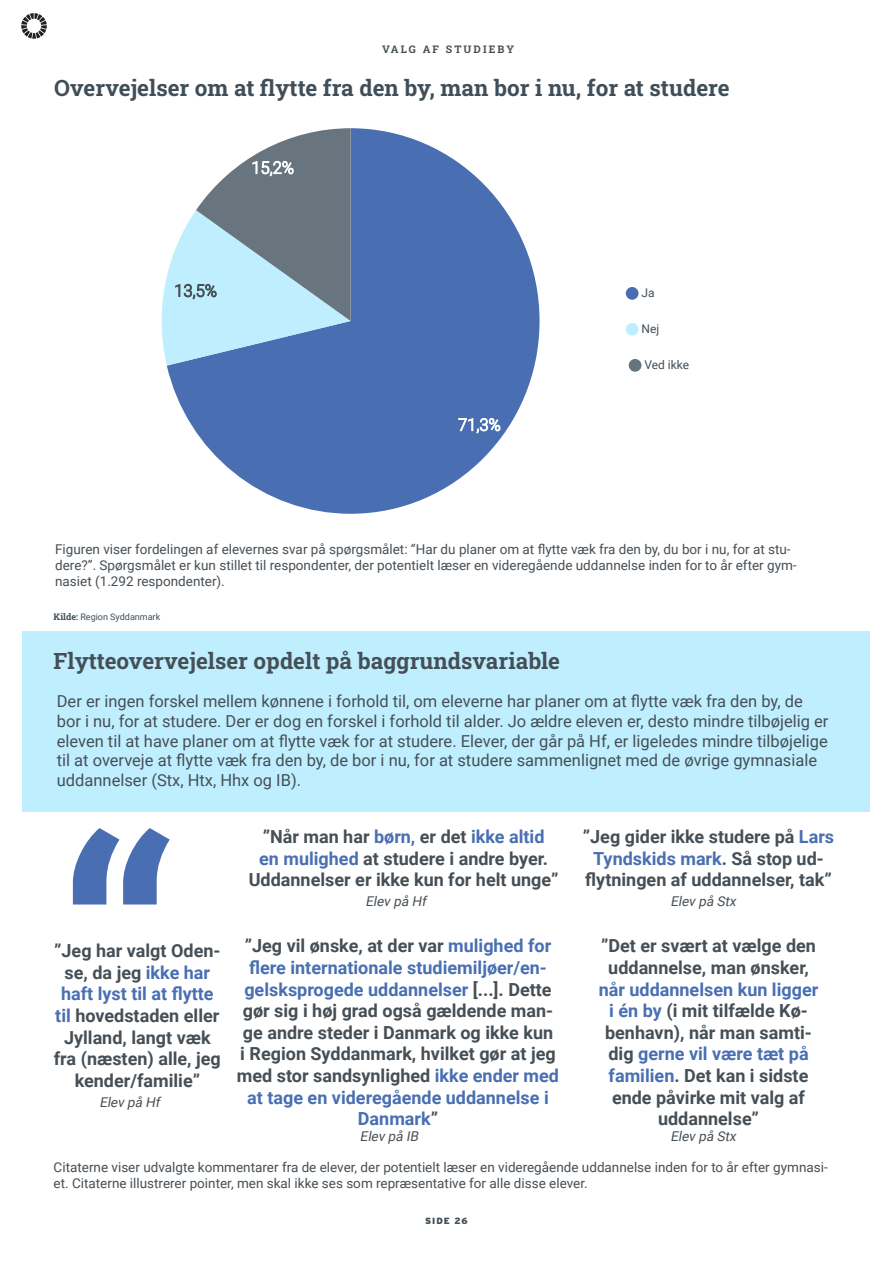
<style>
.page{position:relative;width:893px;height:1263px;background:#fff}
.page>*{position:absolute;margin:0;border:0;box-sizing:border-box;transform-origin:0 0}
.Overskrift{font:700 300px "Roboto";color:#496fb2}
.Overskrift-2{font:22.5px "Roboto Slab";color:#3f4e58}
.Overskrift-3{font:22.5px "Roboto Slab";color:#464f55}
.t1{font:700 18px/21.6px "Roboto";color:#464f55;text-align:center}
.t2{font:300 16.95px "Roboto";color:#fff}
.t3{font:300 16.95px "Roboto";color:#464f55}
.t4{font:16.5px/19.8px "Roboto";color:#464f55}
.Brødtekst{font:13.5px/16.2px "Roboto";color:#464f55}
.Brødtekst-2{font:italic 13.5px "Roboto";color:#464f55}
.billedtekst{font:12px "Roboto";color:#3f4e58}
.Vignet_top_forside{font:10.5px "Roboto Slab";letter-spacing:.2em;color:#464f55}
.Kildetekst{font:9px "Roboto";color:#3f4e58}
.t5{font:900 9px "Interstate";letter-spacing:.1em;color:#3f4e58}
.s1{font-family:"Roboto Slab"}
.s2{color:#496fb2}
</style>
<div class="page">
<svg style="left:21px;top:13px;width:26px;height:26px"></svg>
<svg style="left:167px;top:128px;width:373px;height:386px;fill:#496fb2"></svg>
<svg style="left:161px;top:128px;width:190px;height:238px"></svg>
<div style="left:626px;top:287px;width:12px;height:13px;background:#496fb2;border-radius:50%"></div>
<div style="left:626px;top:323px;width:12px;height:13px;background:#bfefff;border-radius:50%"></div>
<div style="left:629px;top:359px;width:12px;height:13px;background:#66757d;border-radius:50%"></div>
<div style="left:23px;top:631px;width:847px;height:181px;background:#bfefff"></div>
<p class="Vignet_top_forside" style="left:382px;top:42px;width:133px">VALG AF STUDIEBY</p>
<p class="Overskrift-2" style="left:54px;top:72px;width:677px">Overvejelser om at flytte fra den by, man bor i nu, for at studere</p>
<p class="t2" style="left:251px;top:156px;width:44px">15,2%</p>
<p class="t3" style="left:174px;top:279px;width:44px">13,5%</p>
<p class="t2" style="left:458px;top:413px;width:44px">71,3%</p>
<p class="billedtekst" style="left:641px;top:285px;width:15px">Ja</p>
<p class="billedtekst" style="left:641px;top:321px;width:19px">Nej</p>
<p class="billedtekst" style="left:644px;top:357px;width:46px">Ved ikke</p>
<p class="Brødtekst" style="left:55px;top:541px;width:743px">Figuren viser fordelingen af elevernes svar på spørgsmålet: “Har du planer om at flytte væk fra den by, du bor i nu, for at stu&shy;dere?”. Spørgsmålet er kun stillet til respondenter, der potentielt læser en videregående uddannelse inden for to år efter gym&shy;nasiet (1.292 respondenter).</p>
<p class="Kildetekst" style="left:54px;top:610px;width:108px"><span class="s1">Kilde:</span> Region Syddanmark</p>
<p class="Overskrift-3" style="left:54px;top:645px;width:508px">Flytteovervejelser opdelt på baggrundsvariable</p>
<p class="t4" style="left:57px;top:690px;width:773px">Der er ingen forskel mellem kønnene i forhold til, om eleverne har planer om at flytte væk fra den by, de bor i nu, for at studere. Der er dog en forskel i forhold til alder. Jo ældre eleven er, desto mindre tilbøjelig er eleven til at have planer om at flytte væk for at studere. Elever, der går på Hf, er ligeledes mindre tilbøjelige til at overveje at flytte væk fra den by, de bor i nu, for at studere sammenlignet med de øvrige gymnasiale uddannelser (Stx, Htx, Hhx og IB).</p>
<p class="Overskrift" style="left:56px;top:741px;width:123px">“</p>
<p class="t1" style="left:249px;top:825px;width:311px">”Når man har <span class="s2">børn,</span> er det <span class="s2">ikke altid<br>en mulighed</span> at studere i andre byer.<br>Uddannelser er ikke kun for helt unge”</p>
<p class="t1" style="left:583px;top:825px;width:253px">”Jeg gider ikke studere på <span class="s2">Lars<br>Tyndskids mark</span>. Så stop ud&shy;flytningen af uddannelser, tak”</p>
<p class="Brødtekst-2" style="left:366px;top:892px;width:65px">Elev på Hf</p>
<p class="Brødtekst-2" style="left:670px;top:892px;width:70px">Elev på Stx</p>
<p class="t1" style="left:54px;top:939px;width:168px">”Jeg har valgt Oden&shy;se, da jeg <span class="s2">ikke har haft lyst til at flytte til</span> hovedstaden eller<br>Jylland, langt væk fra (næsten) alle, jeg kender/familie”</p>
<p class="t1" style="left:237px;top:934px;width:324px">”Jeg vil ønske, at der var <span class="s2">mulighed for flere internationale studiemiljøer/en&shy;gelsksprogede uddannelser</span> [...]. Dette gør sig i høj grad også gældende man&shy;ge andre steder i Danmark og ikke kun<br>i Region Syddanmark, hvilket gør at jeg med stor sandsynlighed <span class="s2">ikke ender med at tage en videregående uddannelse i Danmark</span>”</p>
<p class="t1" style="left:599px;top:934px;width:221px">”Det er svært at vælge den uddannelse, man ønsker, <span class="s2">når uddannelsen kun ligger i én by</span> (i mit tilfælde Kø&shy;benhavn), når man samti&shy;dig <span class="s2">gerne vil være tæt på familien</span>. Det kan i sidste ende påvirke mit valg af uddannelse”</p>
<p class="Brødtekst" style="left:54px;top:1159px;width:776px">Citaterne viser udvalgte kommentarer fra de elever, der potentielt læser en videregående uddannelse inden for to år efter gymnasi&shy;et. Citaterne illustrerer pointer, men skal ikke ses som repræsentative for alle disse elever.</p>
<p class="Brødtekst-2" style="left:99px;top:1093px;width:65px">Elev på Hf</p>
<p class="Brødtekst-2" style="left:360px;top:1127px;width:63px">Elev på IB</p>
<p class="Brødtekst-2" style="left:670px;top:1127px;width:70px">Elev på Stx</p>
<p class="t5" style="left:425px;top:1215px;width:44px">SIDE 26</p>
</div>
